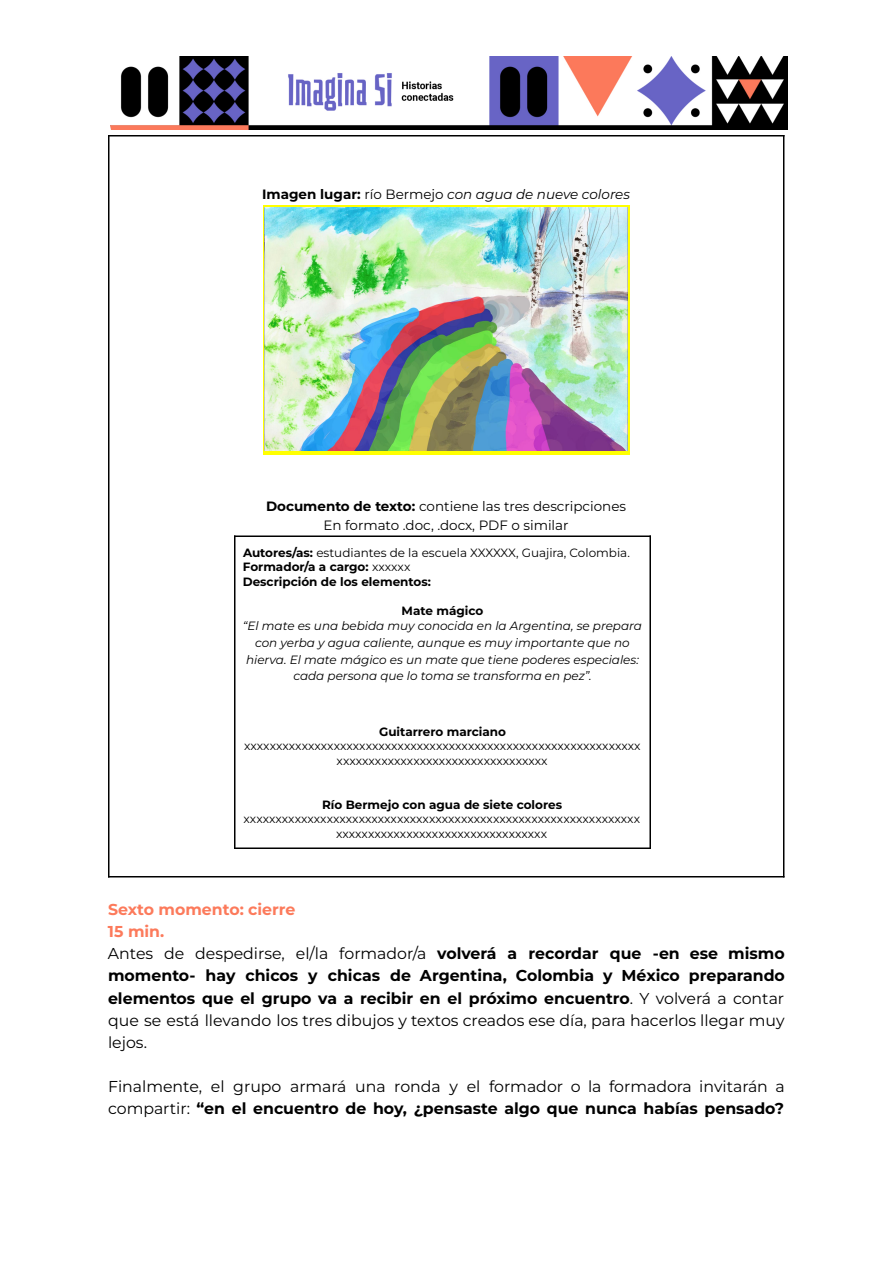
<style>
.page{position:relative;width:894px;height:1263px;background:#fff}
.page>*{position:absolute;margin:0;border:0;box-sizing:border-box;transform-origin:0 0}
.t1{font:700 15.75px/22px "Montserrat";color:#000}
.t2{font:15.75px/22px "Montserrat";color:#000}
.t3{font:13.5px/18.9px "Montserrat";color:#000;text-align:center}
.t4{font:italic 13.5px "Montserrat";color:#000}
.t5{font:italic 12px/16.8px "Montserrat";color:#000;text-align:center}
.t6{font:12px/14.7px "Montserrat";color:#000;text-align:center}
.t7{font:700 12px/14.7px "Montserrat";color:#000}
.s1{font-weight:700;font-style:normal}
.s2{font-style:normal}
.s3{font-weight:700}
.s4{font-weight:400}
.s5{color:#fc7a5b}
</style>
<div class="page">
<svg style="left:263px;top:205px;width:366px;height:249px;background:#e5e62c"></svg>
<hr style="left:108px;top:135px;width:2px;height:743px;background:#000">
<hr style="left:783px;top:135px;width:1px;height:743px;background:#000">
<hr style="left:108px;top:135px;width:676px;height:2px;background:#000">
<hr style="left:108px;top:876px;width:676px;height:2px;background:#000">
<hr style="left:234px;top:536px;width:2px;height:313px;background:#000">
<hr style="left:650px;top:536px;width:1px;height:313px;background:#000">
<hr style="left:234px;top:536px;width:417px;height:1px;background:#000">
<hr style="left:234px;top:848px;width:417px;height:1px;background:#000">
<img style="left:110px;top:56px;width:677px;height:73px">
<img style="left:265px;top:207px;width:362px;height:243px">
<p class="t4" style="left:262px;top:185px;width:369px"><span class="s1">Imagen lugar:</span> <span class="s2">río Bermejo</span> con agua de nueve colores</p>
<p class="t3" style="left:266px;top:497px;width:362px"><span class="s3">Documento de texto:</span> contiene las tres descripciones<br>En formato .doc, .docx, PDF o similar</p>
<p class="t7" style="left:243px;top:545px;width:389px">Autores/as: <span class="s4">estudiantes de la escuela XXXXXX, Guajira, Colombia.<br></span>Formador/a a cargo: <span class="s4">xxxxxx<br></span>Descripción de los elementos:</p>
<p class="t7" style="left:402px;top:603px;width:83px">Mate mágico</p>
<p class="t5" style="left:243px;top:617px;width:401px">“El mate es una bebida muy conocida en la Argentina, se prepara con yerba y agua caliente, aunque es muy importante que no hierva. El mate mágico es un mate que tiene poderes especiales: cada persona que lo toma se transforma en pez”.</p>
<p class="t7" style="left:379px;top:724px;width:129px">Guitarrero marciano</p>
<p class="t6" style="left:244px;top:738px;width:398px">xxxxxxxxxxxxxxxxxxxxxxxxxxxxxxxxxxxxxxxxxxxxxxxxxxxxxxxxxxxxxx xxxxxxxxxxxxxxxxxxxxxxxxxxxxxxxxx</p>
<p class="t7" style="left:322px;top:797px;width:242px">Río Bermejo con agua de siete colores</p>
<p class="t6" style="left:244px;top:811px;width:398px">xxxxxxxxxxxxxxxxxxxxxxxxxxxxxxxxxxxxxxxxxxxxxxxxxxxxxxxxxxxxxx xxxxxxxxxxxxxxxxxxxxxxxxxxxxxxxxx</p>
<p class="t1" style="left:108px;top:898px;width:678px"><span class="s5">Sexto momento: cierre<br>15 min.<br></span><span class="s4">Antes de despedirse, el/la formador/a</span> volverá a recordar que -en ese mismo momento- hay chicos y chicas de Argentina, Colombia y México preparando elementos que el grupo va a recibir en el próximo encuentro<span class="s4">. Y volverá a contar que se está llevando los tres dibujos y textos creados ese día, para hacerlos llegar muy lejos.</span></p>
<p class="t2" style="left:108px;top:1075px;width:678px">Finalmente, el grupo armará una ronda y el formador o la formadora invitarán a compartir: <span class="s3">“en el encuentro de hoy, ¿pensaste algo que nunca habías pensado?</span></p>
</div>
